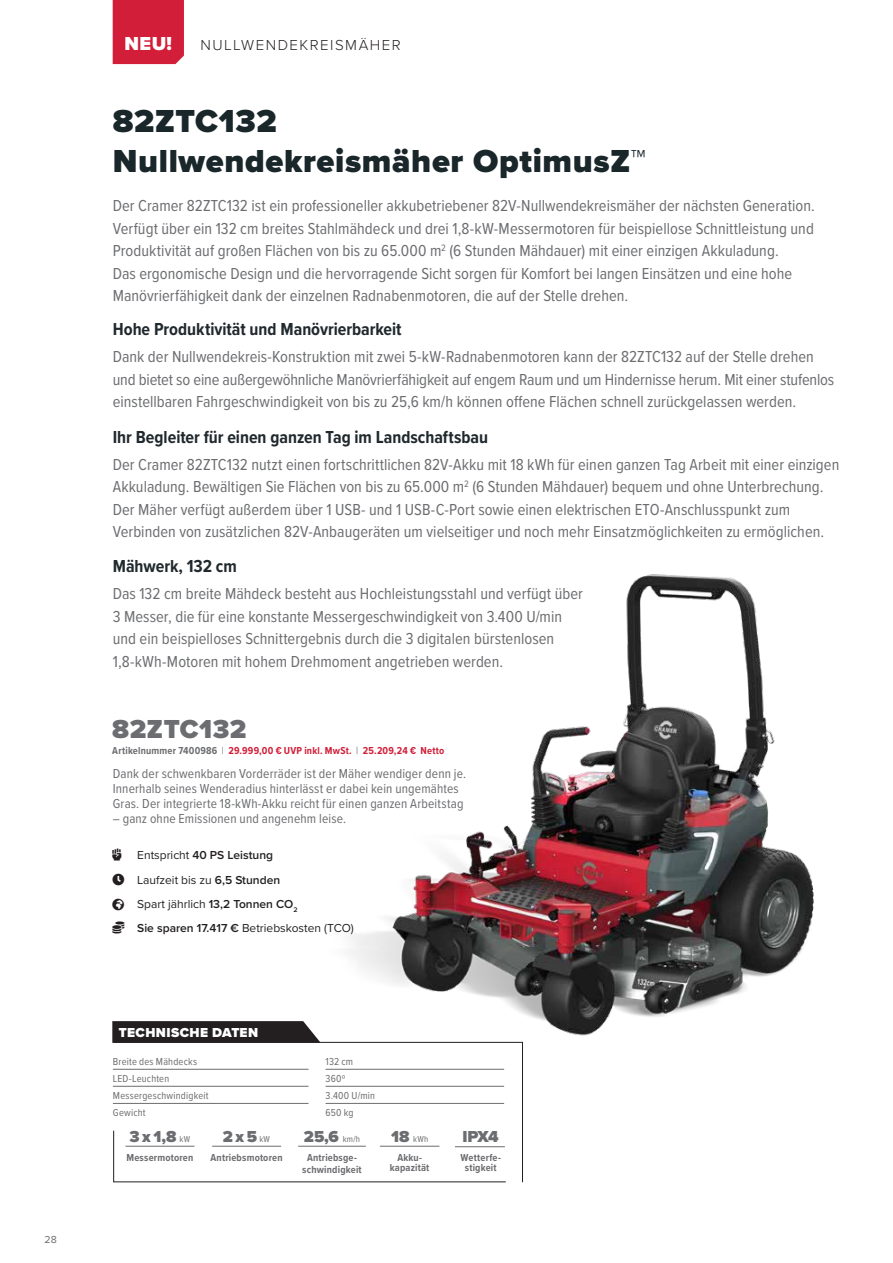
<style>
.page{position:relative;width:893px;height:1263px;background:#fff}
.page>*{position:absolute;margin:0;border:0;box-sizing:border-box;transform-origin:0 0}
.Produkt_grupp-rubrik{font:900 33px/39.6px "Proxima Nova";letter-spacing:.02em;color:#19262a}
.Produkt_grupp-rubrik-2{font:900 27px "Proxima Nova";letter-spacing:.02em;color:#6c6d70}
.HL_48_pt{font:900 19.5px "Proxima Nova";color:#fff}
.Introtext{font:700 18px "Proxima Nova Cond";color:#20292d}
.Introtext-2{font:16.5px/22.5px "Proxima Nova Cond";color:#6c6d70}
.Technische_Angaben{font:900 16.5px "Proxima Nova";letter-spacing:-.025em;color:#6c6d70}
.t1{font:300 15px "Proxima Nova";letter-spacing:.1em;color:#231f20}
.Infotext_7_pt{font:13.5px/15px "Proxima Nova Cond";letter-spacing:.01em;color:#6c6d70}
.HL_48_pt-2{font:900 13.5px "Proxima Nova";letter-spacing:.03em;color:#fff}
.t2{font:12px "Proxima Nova";color:#231f20}
.t3{font:600 12px "Proxima Nova";color:#231f20}
.Technische_Angaben-2{font:700 10.5px/10.5px "Proxima Nova Cond";letter-spacing:.02em;color:#6c6d70;text-align:center}
.Tabelle_Inhalt{font:10.5px "Proxima Nova Cond";letter-spacing:.02em;color:#6c6d70}
.EAN___Artikelnummer{font:700 10.5px "Proxima Nova Cond";letter-spacing:.02em;color:#d21e38}
.t4{font:10.5px "Proxima Nova";color:#6c6d70}
.Technische_Angaben-3{font:9px "Proxima Nova Cond";color:#6c6d70}
.s1{color:#6c6d70}
.s2{font-weight:400;color:#6c6d70}
.s3{font-weight:400}
.s4{font-weight:600}
.s5{font-family:"Proxima Nova Cond";font-weight:400;font-size:9px}
.s6{font-family:"Proxima Nova";font-weight:900;font-size:16.5px}
</style>
<div class="page">
<img style="left:348px;top:574px;width:466px;height:462px">
<div style="left:113px;top:0;width:71px;height:64px;background:#d21e38"></div>
<svg style="left:112px;top:1021px;width:207px;height:22px;background:#2d292a"></svg>
<svg style="left:113px;top:1041px;width:410px;height:142px"></svg>
<p class="t4" style="left:45px;top:1231px;width:14px">28</p>
<p class="HL_48_pt" style="left:125px;top:29px;width:49px">NEU!</p>
<p class="t1" style="left:200px;top:34px;width:202px">NULLWENDEKREISMÄHER</p>
<p class="Produkt_grupp-rubrik" style="left:113px;top:101px;width:535px">82ZTC132<br>Nullwendekreismäher OptimusZ™</p>
<p class="Introtext-2" style="left:113px;top:194px;width:704px">Der Cramer 82ZTC132 ist ein professioneller akkubetriebener 82V-Nullwendekreismäher der nächsten Generation.<br>Verfügt über ein 132 cm breites Stahlmähdeck und drei 1,8-kW-Messermotoren für beispiellose Schnittleistung und Produktivität auf großen Flächen von bis zu 65.000 m<sup>2</sup> (6 Stunden Mähdauer) mit einer einzigen Akkuladung.<br>Das ergonomische Design und die hervorragende Sicht sorgen für Komfort bei langen Einsätzen und eine hohe Manövrierfähigkeit dank der einzelnen Radnabenmotoren, die auf der Stelle drehen.</p>
<p class="Introtext" style="left:113px;top:316px;width:290px">Hohe Produktivität und Manövrierbarkeit</p>
<p class="Introtext-2" style="left:113px;top:345px;width:723px">Dank der Nullwendekreis-Konstruktion mit zwei 5-kW-Radnabenmotoren kann der 82ZTC132 auf der Stelle drehen und bietet so eine außergewöhnliche Manövrierfähigkeit auf engem Raum und um Hindernisse herum. Mit einer stufenlos einstellbaren Fahrgeschwindigkeit von bis zu 25,6 km/h können offene Flächen schnell zurückgelassen werden.</p>
<p class="Introtext" style="left:113px;top:424px;width:377px">Ihr Begleiter für einen ganzen Tag im Landschaftsbau</p>
<p class="Introtext-2" style="left:113px;top:452px;width:728px">Der Cramer 82ZTC132 nutzt einen fortschrittlichen 82V-Akku mit 18 kWh für einen ganzen Tag Arbeit mit einer einzigen Akkuladung. Bewältigen Sie Flächen von bis zu 65.000 m<sup>2</sup> (6 Stunden Mähdauer) bequem und ohne Unterbrechung.<br>Der Mäher verfügt außerdem über 1 USB- und 1 USB-C-Port sowie einen elektrischen ETO-Anschlusspunkt zum Verbinden von zusätzlichen 82V-Anbaugeräten um vielseitiger und noch mehr Einsatzmöglichkeiten zu ermöglichen.</p>
<p class="Introtext" style="left:113px;top:553px;width:125px">Mähwerk, 132 cm</p>
<p class="Introtext-2" style="left:113px;top:582px;width:472px">Das 132 cm breite Mähdeck besteht aus Hochleistungsstahl und verfügt über 3 Messer, die für eine konstante Messergeschwindigkeit von 3.400 U/min und ein beispielloses Schnittergebnis durch die 3 digitalen bürstenlosen 1,8-kWh-Motoren mit hohem Drehmoment angetrieben werden.</p>
<p class="Produkt_grupp-rubrik-2" style="left:112px;top:709px;width:136px">82ZTC132</p>
<p class="EAN___Artikelnummer" style="left:112px;top:743px;width:333px"><span class="s1">Artikelnummer 7400986</span> <span class="s2">|</span> 29.999,00 € UVP inkl. MwSt. <span class="s2">|</span> 25.209,24 € Netto</p>
<p class="Infotext_7_pt" style="left:113px;top:765px;width:355px">Dank der schwenkbaren Vorderräder ist der Mäher wendiger denn je.<br>Innerhalb seines Wenderadius hinterlässt er dabei kein ungemähtes<br>Gras. Der integrierte 18-kWh-Akku reicht für einen ganzen Arbeitstag</p>
<p class="Infotext_7_pt" style="left:113px;top:810px;width:235px">– ganz ohne Emissionen und angenehm leise.</p>
<p class="t3" style="left:137px;top:846px;width:137px"><span class="s3">Entspricht</span> 40 PS Leistung</p>
<p class="t2" style="left:137px;top:871px;width:144px">Laufzeit bis zu <span class="s4">6,5 Stunden</span></p>
<p class="t2" style="left:137px;top:895px;width:162px">Spart jährlich <span class="s4">13,2 Tonnen CO</span><sub>2</sub></p>
<p class="t2" style="left:137px;top:919px;width:218px"><span class="s4">Sie sparen 17.417 €</span> Betriebskosten (TCO)</p>
<p class="HL_48_pt-2" style="left:119px;top:1022px;width:141px">TECHNISCHE DATEN</p>
<p class="Tabelle_Inhalt" style="left:113px;top:1054px;width:86px">Breite des Mähdecks</p>
<p class="Tabelle_Inhalt" style="left:326px;top:1054px;width:29px">132 cm</p>
<p class="Tabelle_Inhalt" style="left:113px;top:1071px;width:58px">LED-Leuchten</p>
<p class="Tabelle_Inhalt" style="left:326px;top:1071px;width:21px">360º</p>
<p class="Tabelle_Inhalt" style="left:113px;top:1088px;width:97px">Messergeschwindigkeit</p>
<p class="Tabelle_Inhalt" style="left:326px;top:1088px;width:51px">3.400 U/min</p>
<p class="Tabelle_Inhalt" style="left:113px;top:1105px;width:34px">Gewicht</p>
<p class="Tabelle_Inhalt" style="left:326px;top:1105px;width:30px">650 kg</p>
<p class="Technische_Angaben" style="left:129px;top:1124px;width:62px">3 x 1,8 <span class="s5">kW</span></p>
<p class="Technische_Angaben" style="left:223px;top:1124px;width:49px">2 x 5 <span class="s5">kW</span></p>
<p class="Technische_Angaben" style="left:304px;top:1124px;width:58px">25,6 <span class="s5">km/h</span></p>
<p class="Technische_Angaben-3" style="left:391px;top:1133px;width:39px"><span class="s6">18</span> kWh</p>
<p class="Technische_Angaben" style="left:463px;top:1124px;width:38px">IPX4</p>
<p class="Technische_Angaben-2" style="left:126px;top:1152px;width:68px">Messermotoren</p>
<p class="Technische_Angaben-2" style="left:211px;top:1152px;width:74px">Antriebsmotoren</p>
<p class="Technische_Angaben-2" style="left:302px;top:1151px;width:61px;line-height:12px">Antriebsge&shy;schwindigkeit</p>
<p class="Technische_Angaben-2" style="left:390px;top:1152px;width:41px">Akku&shy;kapazität</p>
<p class="Technische_Angaben-2" style="left:461px;top:1152px;width:42px">Wetterfe&shy;stigkeit</p>
</div>
